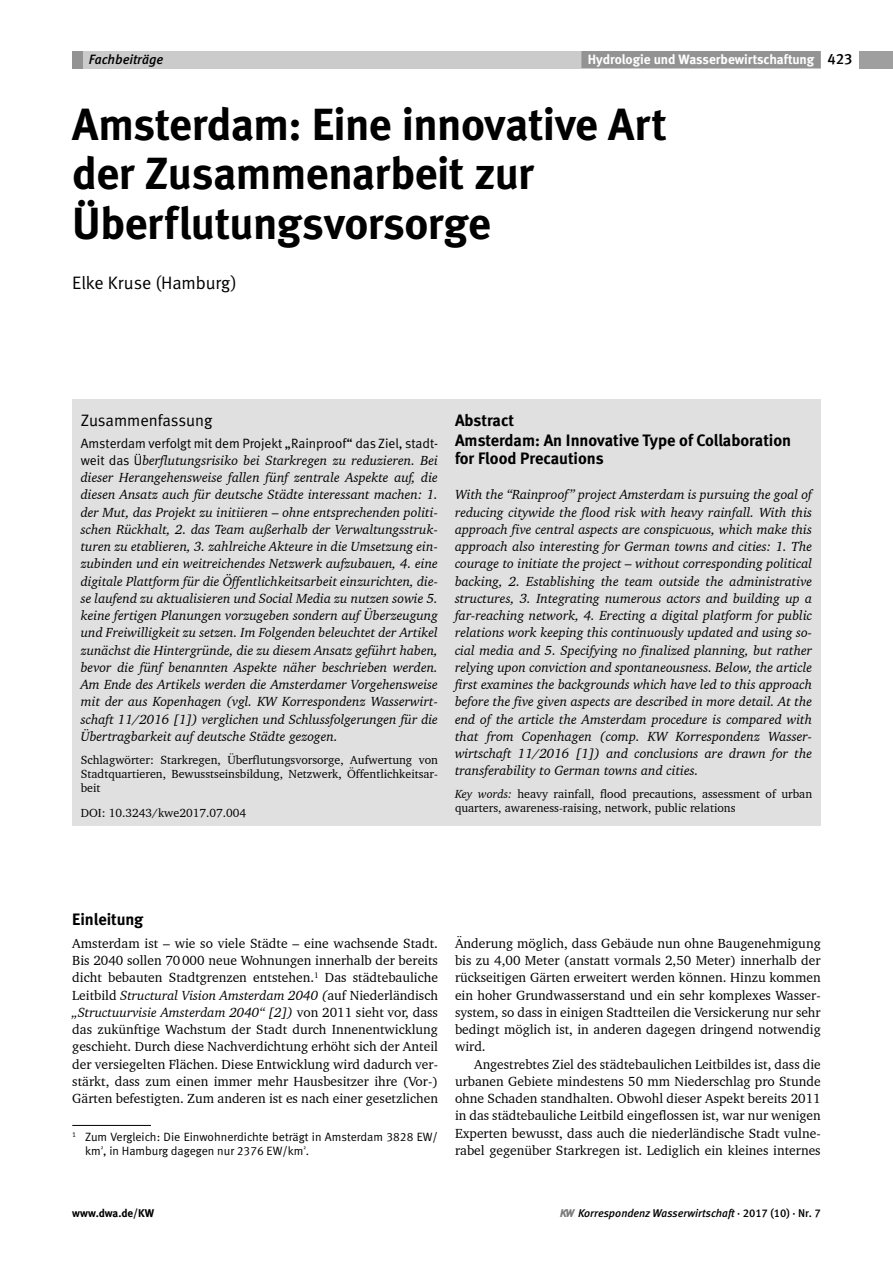
<style>
.page{position:relative;width:893px;height:1263px;background:#fff}
.page>*{position:absolute;margin:0;border:0;box-sizing:border-box;transform-origin:0 0}
.t1{font:45px/49.5px "Meta Bold LF";letter-spacing:-.01em;color:#000}
.t2{font:18px "Meta Normal LF";letter-spacing:-.005em;color:#000}
.t3{font:16.5px/20.2px "Meta Bold LF";color:#000}
.t4{font:16.5px "Meta Normal LF";letter-spacing:-.005em;color:#000}
.t5{font:italic 13.5px/17.2px "Charter BT";color:#000;text-align:justify}
.t6{font:13.5px/17.2px "Charter BT";color:#000;text-align:justify}
.t7{font:13.5px "Meta Normal LF";color:#000}
.t8{font:13.5px "Meta Bold LF";color:#fff}
.t9{font:italic 13.5px "Meta Medium LF";color:#000}
.t10{font:12px/14.2px "Charter BT";color:#000;text-align:justify}
.t11{font:12px/14.2px "Meta Normal LF";color:#000}
.t12{font:italic 11.25px "Meta Medium LF";color:#000}
.t13{font:700 11.25px "Meta";color:#000}
.s1{font-family:"Meta Medium LF";font-size:15px;color:#000}
.s2{font-family:"Meta Normal LF";font-style:normal}
.s3{font-style:italic}
.s4{font-family:"KAKW";font-style:normal;font-size:11.7px;color:#7c7c7c}
.s5{font-style:normal}
</style>
<div class="page">
<div style="left:120px;top:51px;width:701px;height:17px;background:#cbcbcb"></div>
<div style="left:581px;top:51px;width:240px;height:17px;background:#939393"></div>
<div style="left:859px;top:51px;width:34px;height:17px;background:#9f9f9f"></div>
<div style="left:72px;top:51px;width:11px;height:17px;background:#939393"></div>
<div style="left:83px;top:51px;width:86px;height:17px;background:#cbcbcb"></div>
<div style="left:72px;top:399px;width:749px;height:427px;background:#e0e0e0"></div>
<hr style="left:72px;top:1125px;width:79px;height:1px;background:#000">
<p class="t9" style="left:89px;top:51px;width:76px">Fachbeiträge</p>
<p class="t8" style="left:588px;top:51px;width:266px">Hydrologie und Wasserbewirtschaftung <span class="s1">423</span></p>
<h1 class="t1" style="left:72px;top:99px;width:596px">Amsterdam: Eine innovative Art der Zusammenarbeit zur<br>Überflutungsvorsorge</h1>
<h2 class="t2" style="left:72px;top:272px;width:166px">Elke Kruse (Hamburg)</h2>
<p class="t4" style="left:81px;top:410px;width:133px">Zusammenfassung</p>
<p class="t7" style="left:81px;top:435px;width:359px">Amsterdam verfolgt mit dem Projekt „Rainproof“ das Ziel, stadt-</p>
<p class="t5" style="left:81px;top:451px;width:359px"><span class="s2">weit das Ü</span>berflutungsrisiko bei Starkregen zu reduzieren. Bei dieser Herangehensweise fallen fünf zentrale Aspekte auf, die diesen Ansatz auch für deutsche Städte interessant machen: 1. der Mut, das Projekt zu initiieren – ohne entsprechenden politi&shy;schen Rückhalt, 2. das Team außerhalb der Verwaltungsstruk&shy;turen zu etablieren, 3. zahlreiche Akteure in die Umsetzung ein&shy;zubinden und ein weitreichendes Netzwerk aufzubauen, 4. eine digitale Plattform für die Öffentlichkeitsarbeit einzurichten, die&shy;se laufend zu aktualisieren und Social Media zu nutzen sowie 5. keine fertigen Planungen vorzugeben sondern auf Überzeugung und Freiwilligkeit zu setzen. Im Folgenden beleuchtet der Artikel zunächst die Hintergründe, die zu diesem Ansatz geführt haben, bevor die fünf benannten Aspekte näher beschrieben werden.<br>Am Ende des Artikels werden die Amsterdamer Vorgehensweise mit der aus Kopenhagen (vgl. KW Korrespondenz Wasserwirt&shy;schaft 11/2016 [1]) verglichen und Schlussfolgerungen für die Übertragbarkeit auf deutsche Städte gezogen.</p>
<p class="t10" style="left:81px;top:752px;width:359px">Schlagwörter: Starkregen, Überflutungsvorsorge, Aufwertung von Stadtquartieren, Bewusstseinsbildung, Netzwerk, Öffentlichkeitsar&shy;beit</p>
<p class="t10" style="left:81px;top:805px;width:167px">DOI: 10.3243/kwe2017.07.004</p>
<p class="t3" style="left:455px;top:410px;width:338px">Abstract<br>Amsterdam: An Innovative Type of Collaboration</p>
<p class="t3" style="left:455px;top:448px;width:150px">for Flood Precautions</p>
<p class="t5" style="left:455px;top:486px;width:359px">With the “Rainproof” project Amsterdam is pursuing the goal of reducing citywide the flood risk with heavy rainfall. With this approach five central aspects are conspicuous, which make this approach also interesting for German towns and cities: 1. The courage to initiate the project – without corresponding political backing, 2. Establishing the team outside the administrative structures, 3. Integrating numerous actors and building up a far-reaching network, 4. Erecting a digital platform for public relations work keeping this continuously updated and using so&shy;cial media and 5. Specifying no finalized planning, but rather relying upon conviction and spontaneousness. Below, the article first examines the backgrounds which have led to this approach before the five given aspects are described in more detail. At the end of the article the Amsterdam procedure is compared with that from Copenhagen (comp. KW Korrespondenz Wasser&shy;wirtschaft 11/2016 [1]) and conclusions are drawn for the transferability to German towns and cities.</p>
<p class="t10" style="left:455px;top:787px;width:359px"><span class="s3">Key words:</span> heavy rainfall, flood precautions, assessment of urban quarters, awareness-raising, network, public relations</p>
<p class="t3" style="left:72px;top:909px;width:73px">Einleitung</p>
<p class="t6" style="left:72px;top:934px;width:367px">Amsterdam ist – wie so viele Städte – eine wachsende Stadt.<br>Bis 2040 sollen 70000 neue Wohnungen innerhalb der bereits dicht bebauten Stadtgrenzen entstehen.<sup>1</sup> Das städtebauliche Leitbild <span class="s3">Structural Vision Amsterdam 2040 (</span>auf Niederländisch <span class="s3">„Structuurvisie Amsterdam 2040“ [2])</span> von 2011 sieht vor, dass das zukünftige Wachstum der Stadt durch Innenentwicklung geschieht. Durch diese Nachverdichtung erhöht sich der Anteil der versiegelten Flächen. Diese Entwicklung wird dadurch ver&shy;stärkt, dass zum einen immer mehr Hausbesitzer ihre (Vor-)<br>Gärten befestigten. Zum anderen ist es nach einer gesetzlichen</p>
<p class="t11" style="left:85px;top:1129px;width:354px;text-indent:-13px"><sup>1</sup> Zum Vergleich: Die Einwohnerdichte beträgt in Amsterdam 3828 EW/ km<sup>²</sup>, in Hamburg dagegen nur 2376 EW/km<sup>²</sup>.</p>
<p class="t6" style="left:455px;top:934px;width:367px">Änderung möglich, dass Gebäude nun ohne Baugenehmigung bis zu 4,00 Meter (anstatt vormals 2,50 Meter) innerhalb der rückseitigen Gärten erweitert werden können. Hinzu kommen ein hoher Grundwasserstand und ein sehr komplexes Wasser&shy;system, so dass in einigen Stadtteilen die Versickerung nur sehr bedingt möglich ist, in anderen dagegen dringend notwendig wird.</p>
<p class="t6" style="left:455px;top:1055px;width:367px;text-indent:19px">Angestrebtes Ziel des städtebaulichen Leitbildes ist, dass die urbanen Gebiete mindestens 50 mm Niederschlag pro Stunde ohne Schaden standhalten. Obwohl dieser Aspekt bereits 2011 in das städtebauliche Leitbild eingeflossen ist, war nur wenigen Experten bewusst, dass auch die niederländische Stadt vulne&shy;rabel gegenüber Starkregen ist. Lediglich ein kleines internes</p>
<p class="t13" style="left:72px;top:1206px;width:83px">www.dwa.de/KW</p>
<p class="t12" style="left:560px;top:1206px;width:262px"><span class="s4">w</span> Korrespondenz Wasserwirtschaft <span class="s5">· 2017 (10) · Nr. 7</span></p>
</div>
